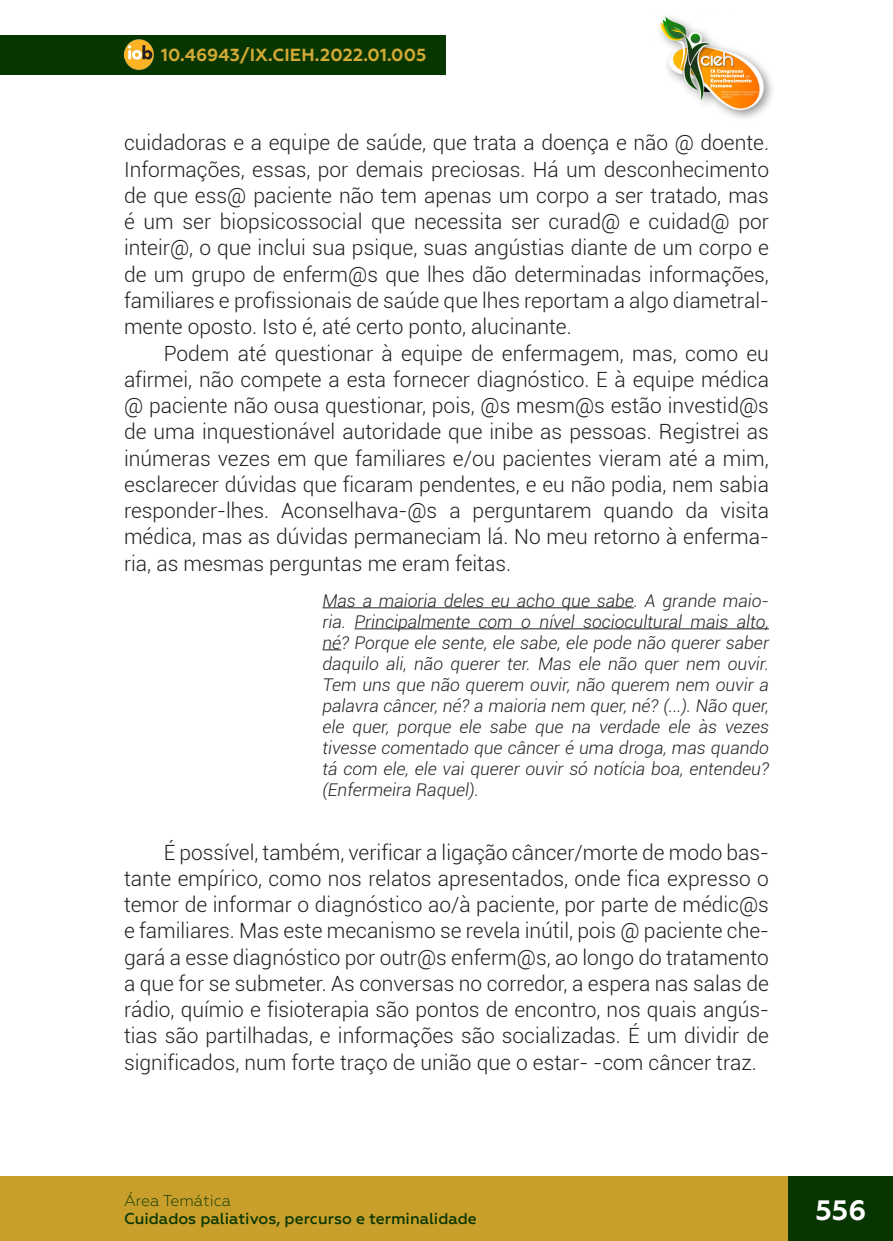
<style>
.page{position:relative;width:893px;height:1241px;background:#fff}
.page>*{position:absolute;margin:0;border:0;box-sizing:border-box;transform-origin:0 0}
.t1{font:700 28px "Geometria";color:#fff}
._6_CORPO{font:300 21px/26.2px "Roboto";color:#231f20;text-align:justify}
._7_CITACAO{font:italic 300 17.5px/21px "Roboto";color:#231f20;text-align:justify}
.t2{font:700 17.5px "Geometria";letter-spacing:.01em;color:#d2a935}
.t3{font:500 15.75px "Geometria";color:#083600}
.t4{font:300 15.75px "Geometria";color:#083600}
</style>
<div class="page">
<div style="left:0;top:1176px;width:893px;height:64px;background:#c89f2b"></div>
<hr style="left:322px;top:607px;width:312px;height:1px;background:#231f20">
<hr style="left:354px;top:628px;width:415px;height:1px;background:#231f20">
<svg style="left:322px;top:649px;width:19px;height:1px"></svg>
<div style="left:0;top:35px;width:446px;height:39px;background:#083600"></div>
<img style="left:124px;top:40px;width:30px;height:29px">
<div style="left:789px;top:1176px;width:104px;height:64px;background:#083600"></div>
<div style="left:655px;top:12px;width:121px;height:111px;background:#231f20;opacity:.5"></div>
<img style="left:656px;top:12px;width:113px;height:100px">
<p class="t2" style="left:161px;top:45px;width:267px">10.46943/IX.CIEH.2022.01.005</p>
<p class="_6_CORPO" style="left:124px;top:129px;width:646px">cuidadoras e a equipe de saúde, que trata a doença e não @ doente.<br>Informações, essas, por demais preciosas. Há um desconhecimento de que ess@ paciente não tem apenas um corpo a ser tratado, mas é um ser biopsicossocial que necessita ser curad@ e cuidad@ por inteir@, o que inclui sua psique, suas angústias diante de um corpo e de um grupo de enferm@s que lhes dão determinadas informações, familiares e profissionais de saúde que lhes reportam a algo diametral&shy;mente oposto. Isto é, até certo ponto, alucinante.</p>
<p class="_6_CORPO" style="left:124px;top:339px;width:646px;text-indent:40px">Podem até questionar à equipe de enfermagem, mas, como eu afirmei, não compete a esta fornecer diagnóstico. E à equipe médica @ paciente não ousa questionar, pois, @s mesm@s estão investid@s de uma inquestionável autoridade que inibe as pessoas. Registrei as inúmeras vezes em que familiares e/ou pacientes vieram até a mim, esclarecer dúvidas que ficaram pendentes, e eu não podia, nem sabia responder-lhes. Aconselhava-@s a perguntarem quando da visita médica, mas as dúvidas permaneciam lá. No meu retorno à enferma&shy;ria, as mesmas perguntas me eram feitas.</p>
<p class="_7_CITACAO" style="left:322px;top:589px;width:448px">Mas a maioria deles eu acho que sabe. A grande maio&shy;ria. Principalmente com o nível sociocultural mais alto, né? Porque ele sente, ele sabe, ele pode não querer saber daquilo ali, não querer ter. Mas ele não quer nem ouvir.<br>Tem uns que não querem ouvir, não querem nem ouvir a palavra câncer, né? a maioria nem quer, né? (...). Não quer, ele quer, porque ele sabe que na verdade ele às vezes tivesse comentado que câncer é uma droga, mas quando tá com ele, ele vai querer ouvir só notícia boa, entendeu? (Enfermeira Raquel).</p>
<p class="_6_CORPO" style="left:124px;top:838px;width:646px;text-indent:40px">É possível, também, verificar a ligação câncer/morte de modo bas&shy;tante empírico, como nos relatos apresentados, onde fica expresso o temor de informar o diagnóstico ao/à paciente, por parte de médic@s e familiares. Mas este mecanismo se revela inútil, pois @ paciente che&shy;gará a esse diagnóstico por outr@s enferm@s, ao longo do tratamento a que for se submeter. As conversas no corredor, a espera nas salas de rádio, químio e fisioterapia são pontos de encontro, nos quais angús&shy;tias são partilhadas, e informações são socializadas. É um dividir de significados, num forte traço de união que o estar- -com câncer traz.</p>
<p class="t4" style="left:124px;top:1191px;width:109px">Área Temática</p>
<p class="t3" style="left:124px;top:1208px;width:354px">Cuidados paliativos, percurso e terminalidade</p>
<h1 class="t1" style="left:815px;top:1192px;width:52px">556</h1>
</div>
